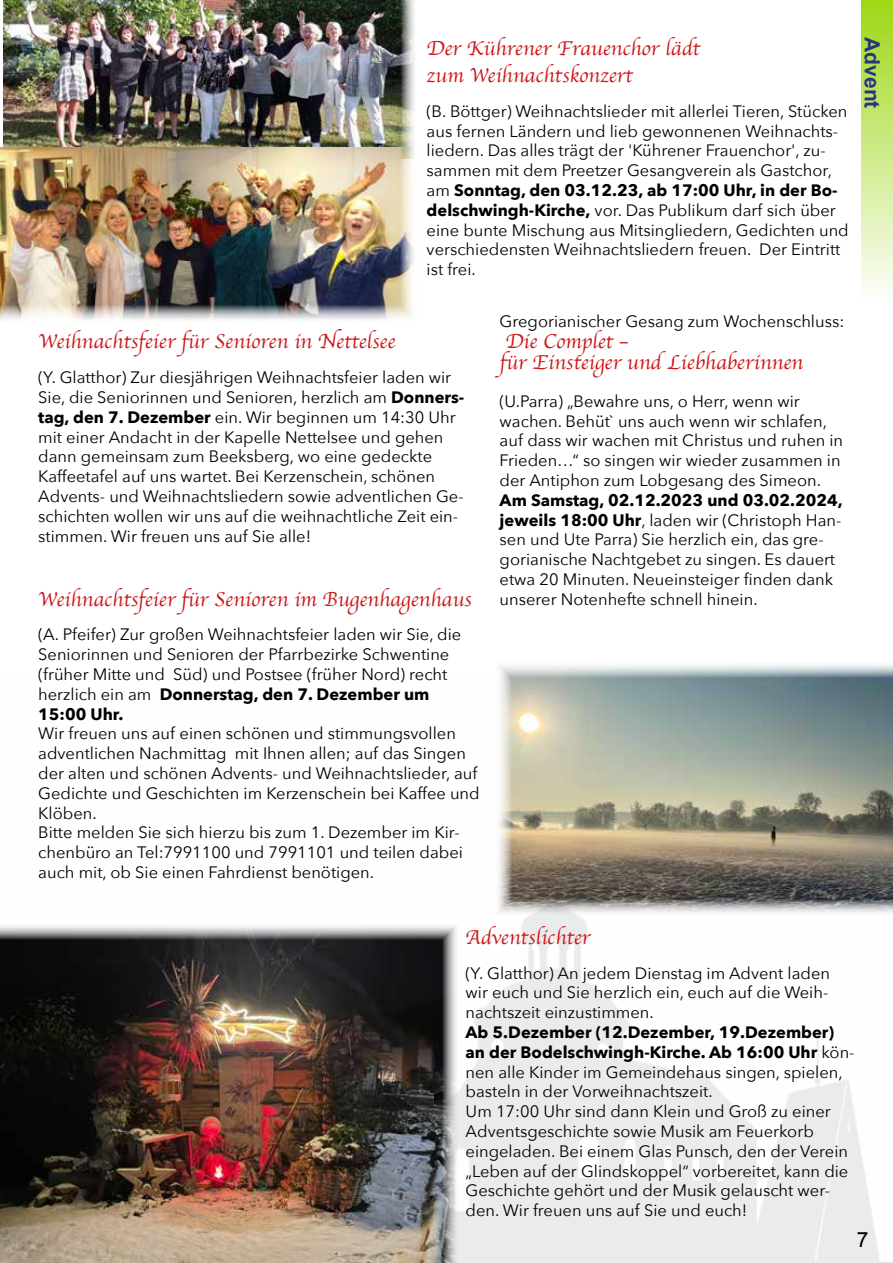
<style>
.page{position:relative;width:893px;height:1263px;background:#fff}
.page>*{position:absolute;margin:0;border:0;box-sizing:border-box;transform-origin:0 0}
.t1{font:21px/21px "Apple Chancery";color:#cd1719}
.t2{font:700 21px "Arial";color:#283583}
.t3{font:21px "Arial";color:#000}
.t4{font:16.5px/19.8px "Avenir Next";color:#000}
.s1{font-weight:700}
</style>
<div class="page">
<div style="left:861px;top:0;width:32px;height:302px;background:linear-gradient(to bottom,#9ed715,#fdfefb)"></div>
<img style="left:3px;top:0;width:411px;height:147px">
<img style="left:0;top:147px;width:415px;height:174px">
<img style="left:496px;top:665px;width:397px;height:251px">
<img style="left:0;top:924px;width:459px;height:339px">
<img style="left:0;top:147px;width:1px;height:125px">
<p class="t1" style="left:427px;top:35px;width:275px;line-height:27px">Der Kührener Frauenchor lädt zum Weihnachtskonzert</p>
<p class="t4" style="left:427px;top:100px;width:424px">(B. Böttger) Weihnachtslieder mit allerlei Tieren, Stücken aus fernen Ländern und lieb gewonnenen Weihnachts&shy;liedern. Das alles trägt der 'Kührener Frauenchor', zu&shy;sammen mit dem Preetzer Gesangverein als Gastchor, am <span class="s1">Sonntag, den 03.12.23, ab 17:00 Uhr, in der Bo&shy;delschwingh-Kirche,</span> vor. Das Publikum darf sich über eine bunte Mischung aus Mitsingliedern, Gedichten und verschiedensten Weihnachtsliedern freuen. Der Eintritt ist frei.</p>
<p class="t1" style="left:38px;top:331px;width:358px">Weihnachtsfeier für Senioren in Nettelsee</p>
<p class="t4" style="left:38px;top:367px;width:427px">(Y. Glatthor) Zur diesjährigen Weihnachtsfeier laden wir Sie, die Seniorinnen und Senioren, herzlich am <span class="s1">Donners&shy;tag, den 7. Dezember</span> ein. Wir beginnen um 14:30 Uhr mit einer Andacht in der Kapelle Nettelsee und gehen dann gemeinsam zum Beeksberg, wo eine gedeckte Kaffeetafel auf uns wartet. Bei Kerzenschein, schönen Advents- und Weihnachtsliedern sowie adventlichen Ge&shy;schichten wollen wir uns auf die weihnachtliche Zeit ein&shy;stimmen. Wir freuen uns auf Sie alle!</p>
<p class="t1" style="left:38px;top:588px;width:435px">Weihnachtsfeier für Senioren im Bugenhagenhaus</p>
<p class="t4" style="left:38px;top:624px;width:425px">(A. Pfeifer) Zur großen Weihnachtsfeier laden wir Sie, die Seniorinnen und Senioren der Pfarrbezirke Schwentine (früher Mitte und Süd) und Postsee (früher Nord) recht herzlich ein am <span class="s1">Donnerstag, den 7. Dezember um 15:00 Uhr.</span></p>
<p class="t4" style="left:38px;top:723px;width:443px">Wir freuen uns auf einen schönen und stimmungsvollen adventlichen Nachmittag mit Ihnen allen; auf das Singen der alten und schönen Advents- und Weihnachtslieder, auf Gedichte und Geschichten im Kerzenschein bei Kaffee und Klöben.<br>Bitte melden Sie sich hierzu bis zum 1. Dezember im Kir&shy;chenbüro an Tel:7991100 und 7991101 und teilen dabei auch mit, ob Sie einen Fahrdienst benötigen.</p>
<p class="t4" style="left:500px;top:311px;width:346px">Gregorianischer Gesang zum Wochenschluss:</p>
<p class="t1" style="left:500px;top:331px;width:305px">Die Complet –<br>für Einsteiger und Liebhaberinnen</p>
<p class="t4" style="left:500px;top:390px;width:345px">(U.Parra) „Bewahre uns, o Herr, wenn wir wachen. Behüt` uns auch wenn wir schlafen, auf dass wir wachen mit Christus und ruhen in Frieden…“ so singen wir wieder zusammen in der Antiphon zum Lobgesang des Simeon.</p>
<p class="t4" style="left:500px;top:489px;width:345px"><span class="s1">Am Samstag, 02.12.2023 und 03.02.2024, jeweils 18:00 Uhr</span>, laden wir (Christoph Han&shy;sen und Ute Parra) Sie herzlich ein, das gre&shy;gorianische Nachtgebet zu singen. Es dauert etwa 20 Minuten. Neueinsteiger finden dank unserer Notenhefte schnell hinein.</p>
<p class="t2" style="left:886px;top:37px;width:73px;rotate:90deg">Advent</p>
<p class="t1" style="left:466px;top:926px;width:126px">Adventslichter</p>
<p class="t4" style="left:466px;top:962px;width:366px;text-align:justify">(Y. Glatthor) An jedem Dienstag im Advent laden wir euch und Sie herzlich ein, euch auf die Weih&shy;nachtszeit einzustimmen.</p>
<p class="t4" style="left:466px;top:1021px;width:390px"><span class="s1">Ab 5.Dezember (12.Dezember, 19.Dezember) an der Bodelschwingh-Kirche. Ab 16:00 Uhr</span> kön&shy;nen alle Kinder im Gemeindehaus singen, spielen, basteln in der Vorweihnachtszeit.<br>Um 17:00 Uhr sind dann Klein und Groß zu einer Adventsgeschichte sowie Musik am Feuerkorb eingeladen. Bei einem Glas Punsch, den der Verein „Leben auf der Glindskoppel“ vorbereitet, kann die Geschichte gehört und der Musik gelauscht wer&shy;den. Wir freuen uns auf Sie und euch!</p>
<p class="t3" style="left:857px;top:1226px;width:13px">7</p>
</div>
